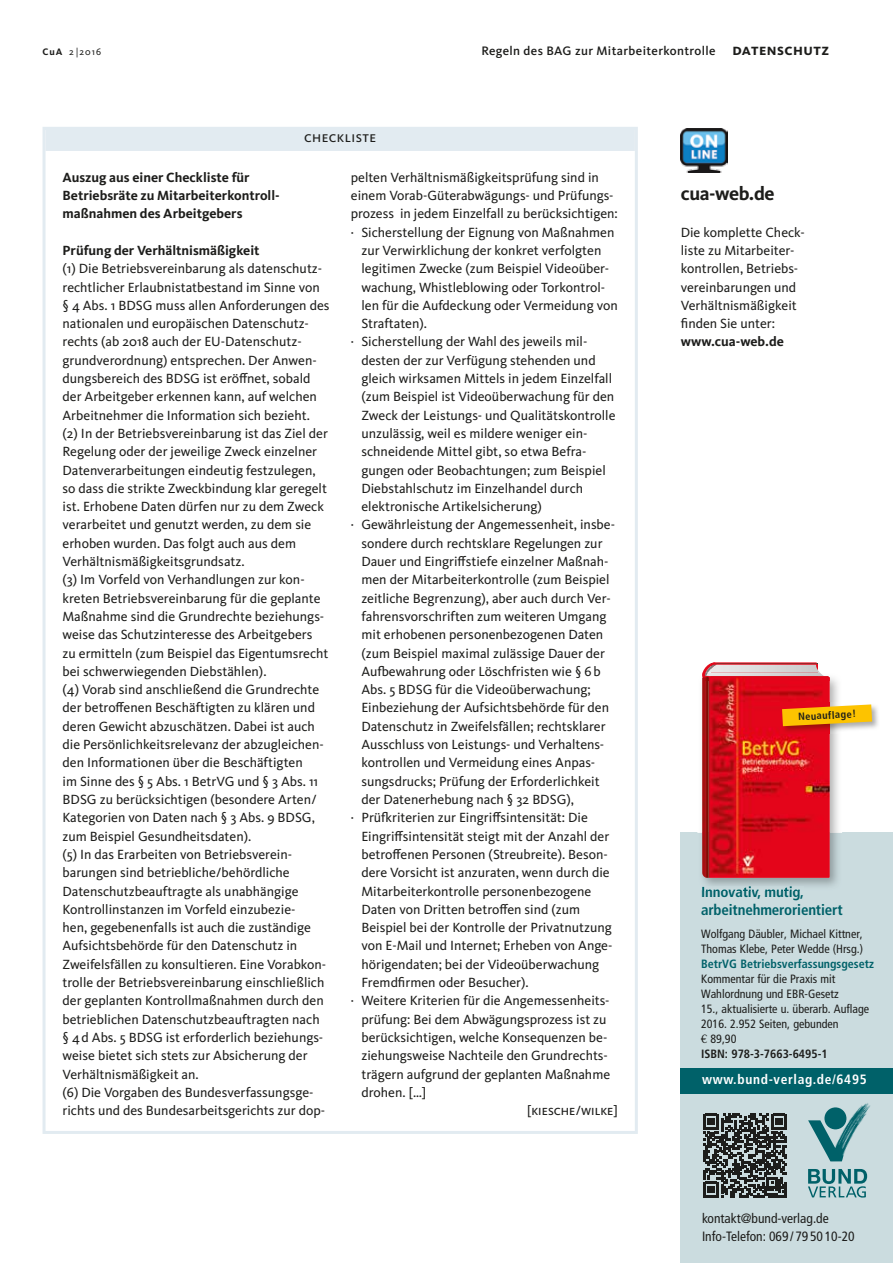
<style>
.page{position:relative;width:893px;height:1263px;background:#fff}
.page>*{position:absolute;margin:0;border:0;box-sizing:border-box;transform-origin:0 0}
.t1{font:700 19.5px "Kievit Pro";color:#1d1d1b}
.t2{font:700 condensed 15px/18px "Frutiger LT Com";letter-spacing:-.01em;color:#006169}
.t3{font:15px "Kievit Pro";letter-spacing:.03em;color:#1d1d1b}
.t4{font:13.8px/18.3px "Kievit Pro";color:#1d1d1b}
.t5{font:700 13.8px/18.3px "Kievit Pro";color:#1d1d1b}
.t6{font:condensed 13.5px/18px "Frutiger LT Com";color:#1d1d1b}
.t7{font:700 condensed 13.5px "Frutiger LT Com";letter-spacing:.05em;color:#fff}
.t8{font:700 13.5px "Kievit Pro";color:#1d1d1b}
.t9{font:500 12.75px "Kievit OT";letter-spacing:.03em;color:#1d1d1b}
.t10{font:condensed 12px/15px "Frutiger LT Com";color:#1d1d1b}
.t11{font:700 condensed 12px "Frutiger LT Com";color:#006169}
.t12{font:700 condensed 10.35px "Frutiger LT Com";color:#1d1d1b}
.t13{font:9.75px "Kievit Pro";color:#1d1d1b}
.s1{font-weight:700}
.s2{font-family:"Kievit Pro";font-weight:700;font-size:15.75px}
.s3{font-family:"Euro Sans Pro";font-stretch:normal}
</style>
<div class="page">
<div style="left:46px;top:128px;width:589px;height:23px;background:#e2ebf1"></div>
<div style="left:43px;top:127px;width:595px;height:1007px;border:3px solid #e2ebf1"></div>
<img style="left:681px;top:129px;width:47px;height:43px">
<div style="left:680px;top:833px;width:213px;height:430px;background:#cbdcdf"></div>
<svg style="left:808px;top:1169px;width:59px;height:28px"></svg>
<img style="left:830px;top:1103px;width:40px;height:59px">
<svg style="left:808px;top:1105px;width:54px;height:56px"></svg>
<div style="left:680px;top:1068px;width:213px;height:25px;background:#006169"></div>
<svg style="left:703px;top:1113px;width:84px;height:84px"></svg>
<img style="left:702px;top:886px;width:101px;height:4px">
<img style="left:702px;top:676px;width:128px;height:202px">
<svg style="left:702px;top:662px;width:127px;height:16px;background:#daa3a7"></svg>
<img style="left:706px;top:677px;width:3px;height:201px">
<img style="left:780px;top:703px;width:98px;height:31px">
<svg style="left:782px;top:704px;width:90px;height:22px;background:#f2ac18"></svg>
<p class="t13" style="left:43px;top:46px;width:60px"><span class="s1">CuA</span> 2 |2016</p>
<p class="t9" style="left:481px;top:43px;width:349px">Regeln des BAG zur Mitarbeiterkontrolle <span class="s2">datenschutz</span></p>
<p class="t3" style="left:304px;top:128px;width:74px">checkliste</p>
<p class="t5" style="left:63px;top:168px;width:217px">Auszug aus einer Checkliste für<br>Betriebsräte zu Mitarbeiterkontroll&shy;maßnahmen des Arbeitgebers</p>
<p class="t5" style="left:63px;top:241px;width:199px">Prüfung der Verhältnismäßigkeit</p>
<p class="t4" style="left:63px;top:259px;width:268px">(1) Die Betriebsvereinbarung als datenschutz&shy;rechtlicher Erlaubnistatbestand im Sinne von § 4 Abs. 1 BDSG muss allen Anforderungen des nationalen und europäischen Datenschutz&shy;rechts (ab 2018 auch der EU-Datenschutz&shy;grundverordnung) entsprechen. Der Anwen&shy;dungsbereich des BDSG ist eröffnet, sobald der Arbeitgeber erkennen kann, auf welchen Arbeitnehmer die Information sich bezieht.<br>(2) In der Betriebsvereinbarung ist das Ziel der Regelung oder der jeweilige Zweck einzelner Datenverarbeitungen eindeutig festzulegen, so dass die strikte Zweckbindung klar geregelt ist. Erhobene Daten dürfen nur zu dem Zweck verarbeitet und genutzt werden, zu dem sie erhoben wurden. Das folgt auch aus dem Verhältnismäßigkeitsgrundsatz.<br>(3) Im Vorfeld von Verhandlungen zur kon&shy;kreten Betriebsvereinbarung für die geplante Maßnahme sind die Grundrechte beziehungs&shy;weise das Schutzinteresse des Arbeitgebers<br>zu ermitteln (zum Beispiel das Eigentumsrecht bei schwerwiegenden Diebstählen).<br>(4) Vorab sind anschließend die Grundrechte der betroffenen Beschäftigten zu klären und deren Gewicht abzuschätzen. Dabei ist auch die Persönlichkeitsrelevanz der abzugleichen&shy;den Informationen über die Beschäftigten<br>im Sinne des § 5 Abs. 1 BetrVG und § 3 Abs. 11<br>BDSG zu berücksichtigen (besondere Arten/ Kategorien von Daten nach § 3 Abs. 9 BDSG, zum Beispiel Gesundheitsdaten).<br>(5) In das Erarbeiten von Betriebsverein&shy;barungen sind betriebliche/behördliche Datenschutzbeauftragte als unabhängige Kontrollinstanzen im Vorfeld einzubezie-<br>hen, gegebenenfalls ist auch die zuständige Aufsichtsbehörde für den Datenschutz in Zweifelsfällen zu konsultieren. Eine Vorabkon&shy;trolle der Betriebsvereinbarung einschließlich der geplanten Kontrollmaßnahmen durch den betrieblichen Datenschutzbeauftragten nach § 4d Abs. 5 BDSG ist erforderlich beziehungs&shy;weise bietet sich stets zur Absicherung der Verhältnismäßigkeit an.<br>(6) Die Vorgaben des Bundesverfassungsge&shy;richts und des Bundesarbeitsgerichts zur dop-</p>
<p class="t4" style="left:351px;top:168px;width:250px">pelten Verhältnismäßigkeitsprüfung sind in</p>
<p class="t4" style="left:351px;top:186px;width:264px">einem Vorab-Güterabwägungs- und Prüfungs-</p>
<p class="t4" style="left:351px;top:204px;width:269px">prozess in jedem Einzelfall zu berücksichtigen:</p>
<p class="t4" style="left:351px;top:223px;width:265px">· Sicherstellung der Eignung von Maßnahmen</p>
<p class="t4" style="left:361px;top:241px;width:241px">zur Verwirklichung der konkret verfolgten</p>
<p class="t4" style="left:361px;top:259px;width:249px">legitimen Zwecke (zum Beispiel Videoüber-</p>
<p class="t4" style="left:361px;top:278px;width:245px">wachung, Whistleblowing oder Torkontrol-</p>
<p class="t4" style="left:361px;top:296px;width:258px">len für die Aufdeckung oder Vermeidung von</p>
<p class="t4" style="left:361px;top:314px;width:67px">Straftaten).</p>
<p class="t4" style="left:351px;top:333px;width:238px">· Sicherstellung der Wahl des jeweils mil-</p>
<p class="t4" style="left:361px;top:351px;width:236px">desten der zur Verfügung stehenden und</p>
<p class="t4" style="left:361px;top:369px;width:252px">gleich wirksamen Mittels in jedem Einzelfall</p>
<p class="t4" style="left:361px;top:387px;width:254px">(zum Beispiel ist Videoüberwachung für den</p>
<p class="t4" style="left:361px;top:406px;width:256px">Zweck der Leistungs- und Qualitätskontrolle</p>
<p class="t4" style="left:361px;top:424px;width:227px">unzulässig, weil es mildere weniger ein-</p>
<p class="t4" style="left:361px;top:442px;width:227px">schneidende Mittel gibt, so etwa Befra-</p>
<p class="t4" style="left:361px;top:461px;width:246px">gungen oder Beobachtungen; zum Beispiel</p>
<p class="t4" style="left:361px;top:479px;width:223px">Diebstahlschutz im Einzelhandel durch</p>
<p class="t4" style="left:361px;top:497px;width:182px">elektronische Artikelsicherung)</p>
<p class="t4" style="left:351px;top:516px;width:266px">· Gewährleistung der Angemessenheit, insbe-</p>
<p class="t4" style="left:361px;top:534px;width:243px">sondere durch rechtsklare Regelungen zur</p>
<p class="t4" style="left:361px;top:552px;width:249px">Dauer und Eingriffstiefe einzelner Maßnah-</p>
<p class="t4" style="left:361px;top:570px;width:250px">men der Mitarbeiterkontrolle (zum Beispiel</p>
<p class="t4" style="left:361px;top:589px;width:251px">zeitliche Begrenzung), aber auch durch Ver-</p>
<p class="t4" style="left:361px;top:607px;width:247px">fahrensvorschriften zum weiteren Umgang</p>
<p class="t4" style="left:361px;top:625px;width:243px">mit erhobenen personenbezogenen Daten</p>
<p class="t4" style="left:361px;top:644px;width:245px">(zum Beispiel maximal zulässige Dauer der</p>
<p class="t4" style="left:361px;top:662px;width:241px">Aufbewahrung oder Löschfristen wie § 6b</p>
<p class="t4" style="left:361px;top:680px;width:231px">Abs. 5 BDSG für die Videoüberwachung;</p>
<p class="t4" style="left:361px;top:699px;width:249px">Einbeziehung der Aufsichtsbehörde für den</p>
<p class="t4" style="left:361px;top:717px;width:246px">Datenschutz in Zweifelsfällen; rechtsklarer</p>
<p class="t4" style="left:361px;top:735px;width:244px">Ausschluss von Leistungs- und Verhaltens-</p>
<p class="t4" style="left:361px;top:753px;width:235px">kontrollen und Vermeidung eines Anpas-</p>
<p class="t4" style="left:361px;top:772px;width:240px">sungsdrucks; Prüfung der Erforderlichkeit</p>
<p class="t4" style="left:361px;top:790px;width:214px">der Datenerhebung nach § 32 BDSG),</p>
<p class="t4" style="left:351px;top:808px;width:239px">· Prüfkriterien zur Eingriffsintensität: Die</p>
<p class="t4" style="left:361px;top:827px;width:249px">Eingriffsintensität steigt mit der Anzahl der</p>
<p class="t4" style="left:361px;top:845px;width:248px">betroffenen Personen (Streubreite). Beson-</p>
<p class="t4" style="left:361px;top:863px;width:250px">dere Vorsicht ist anzuraten, wenn durch die</p>
<p class="t4" style="left:361px;top:882px;width:231px">Mitarbeiterkontrolle personenbezogene</p>
<p class="t4" style="left:361px;top:900px;width:220px">Daten von Dritten betroffen sind (zum</p>
<p class="t4" style="left:361px;top:918px;width:252px">Beispiel bei der Kontrolle der Privatnutzung</p>
<p class="t4" style="left:361px;top:936px;width:252px">von E-Mail und Internet; Erheben von Ange-</p>
<p class="t4" style="left:361px;top:955px;width:239px">hörigendaten; bei der Videoüberwachung</p>
<p class="t4" style="left:361px;top:973px;width:169px">Fremdfirmen oder Besucher).</p>
<p class="t4" style="left:351px;top:991px;width:260px">· Weitere Kriterien für die Angemessenheits-</p>
<p class="t4" style="left:361px;top:1010px;width:247px">prüfung: Bei dem Abwägungsprozess ist zu</p>
<p class="t4" style="left:361px;top:1028px;width:247px">berücksichtigen, welche Konsequenzen be-</p>
<p class="t4" style="left:361px;top:1046px;width:248px">ziehungsweise Nachteile den Grundrechts-</p>
<p class="t4" style="left:361px;top:1065px;width:250px">trägern aufgrund der geplanten Maßnahme</p>
<p class="t4" style="left:361px;top:1083px;width:66px">drohen. […]</p>
<p class="t4" style="left:527px;top:1101px;width:92px">[kiesche/wilke]</p>
<h1 class="t1" style="left:681px;top:182px;width:95px">cua-web.de</h1>
<p class="t4" style="left:681px;top:223px;width:125px">Die komplette Check&shy;liste zu Mitarbeiter&shy;kontrollen, Betriebs&shy;vereinbarungen und<br>Verhältnismäßigkeit finden Sie unter:</p>
<p class="t5" style="left:681px;top:333px;width:105px">www.cua-web.de</p>
<p class="t12" style="left:798px;top:710px;width:59px;rotate:-3deg">Neuauflage!</p>
<p class="t2" style="left:701px;top:883px;width:143px">Innovativ, mutig, arbeitnehmerorientiert</p>
<p class="t10" style="left:701px;top:926px;width:163px">Wolfgang Däubler, Michael Kittner,<br>Thomas Klebe, Peter Wedde (Hrsg.)</p>
<p class="t11" style="left:701px;top:956px;width:174px">BetrVG Betriebsverfassungsgesetz</p>
<p class="t10" style="left:701px;top:971px;width:170px">Kommentar für die Praxis mit<br>Wahlordnung und EBR-Gesetz<br>15., aktualisierte u. überarb. Auflage<br>2016. 2.952 Seiten, gebunden<br><span class="s3">€</span> 89,90<br><span class="s1">ISBN: 978-3-7663-6495-1</span></p>
<p class="t7" style="left:702px;top:1071px;width:166px">www.bund-verlag.de/6495</p>
<p class="t6" style="left:702px;top:1209px;width:154px">kontakt@bund-verlag.de<br>Info-Telefon: 069 / 79 50 10-20</p>
<p class="t8" style="left:816px;top:1212px;width:14px">35</p>
</div>
